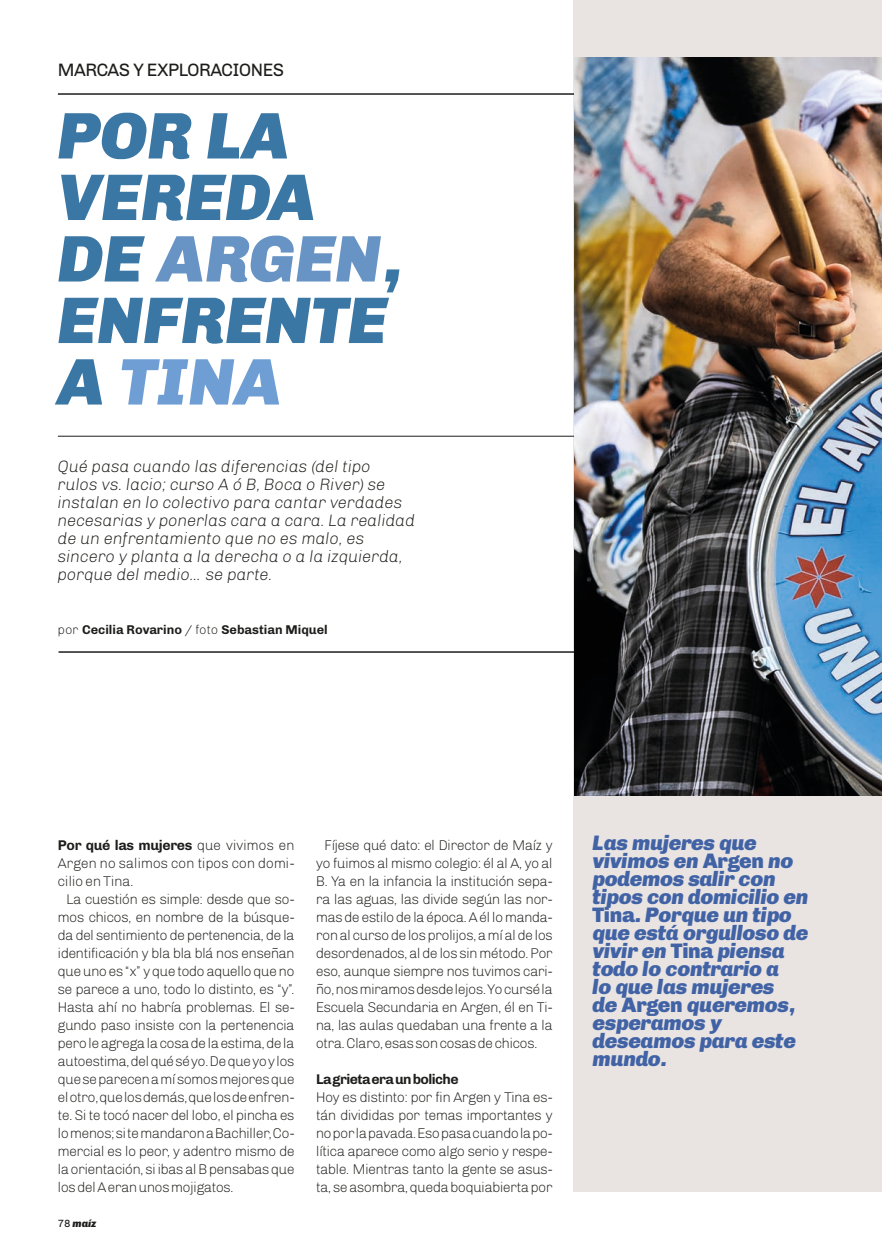
<style>
.page{position:relative;width:882px;height:1251px;background:#fff}
.page>*{position:absolute;margin:0;border:0;box-sizing:border-box;transform-origin:0 0}
.t1{font:italic 900 66px/61.5px "Chivo";color:#3b77a4}
.t2{font:italic 900 21px/18px "Chivo";letter-spacing:-.01em;color:#4163a5}
.t3{font:18px "Chivo";letter-spacing:-.03em;color:#1d1d1b}
.t4{font:italic 300 16.5px/18px "Chivo";letter-spacing:-.01em;color:#1d1d1b}
.t5{font:300 14.1px/18px "Chivo";letter-spacing:-.04em;color:#1d1d1b;text-align:justify}
.t6{font:700 14.1px "Chivo";letter-spacing:-.04em;color:#1d1d1b}
.t7{font:700 12.75px "Chivo";color:#1d1d1b}
.t8{font:italic 900 10.5px "Chivo";color:#1d1d1b}
.s1{color:#6894c5}
.s2{color:#6f9ed4}
.s3{font-weight:300}
.s4{font-weight:700}
.s5{font-weight:400;font-style:normal}
.s6{font-style:normal}
</style>
<div class="page">
<div style="left:573px;top:0;width:308px;height:1192px;background:#e9e4e2"></div>
<hr style="left:58px;top:436px;width:752px;height:1px;background:#1d1d1b">
<hr style="left:58px;top:651px;width:527px;height:2px;background:#1d1d1b">
<hr style="left:58px;top:93px;width:752px;height:2px;background:#1d1d1b">
<img style="left:574px;top:58px;width:307px;height:738px">
<p class="t3" style="left:58px;top:59px;width:228px">MARCAS Y EXPLORACIONES</p>
<h1 class="t1" style="left:58px;top:105px;width:345px">Por la vereda de <span class="s1">Argen</span>, enfrente a <span class="s2">Tina</span></h1>
<p class="t4" style="left:58px;top:457px;width:359px">Qué pasa cuando las diferencias (del tipo<br>rulos vs. lacio; curso A ó B, Boca o River) se instalan en lo colectivo para cantar verdades necesarias y ponerlas cara a cara. La realidad de un enfrentamiento que no es malo, es sincero y planta a la derecha o a la izquierda, porque del medio… se parte.</p>
<p class="t7" style="left:58px;top:622px;width:271px"><span class="s3">por</span> Cecilia Rovarino <span class="s3">/ foto</span> Sebastian Miquel</p>
<p class="t5" style="left:58px;top:836px;width:238px"><span class="s4">Por qué las mujeres</span> que vivimos en Argen no salimos con tipos con domi&shy;cilio en Tina.</p>
<p class="t5" style="left:58px;top:890px;width:238px;text-indent:9px">La cuestión es simple: desde que so&shy;mos chicos, en nombre de la búsque&shy;da del sentimiento de pertenencia, de la identificación y bla bla blá nos enseñan que uno es “x” y que todo aquello que no se parece a uno, todo lo distinto, es “y”.<br>Hasta ahí no habría problemas. El se&shy;gundo paso insiste con la pertenencia pero le agrega la cosa de la estima, de la autoestima, del qué sé yo. De que yo y los que se parecen a mí somos mejores que el otro, que los demás, que los de enfren&shy;te. Si te tocó nacer del lobo, el pincha es lo menos; si te mandaron a Bachiller, Co&shy;mercial es lo peor, y adentro mismo de la orientación, si ibas al B pensabas que los del A eran unos mojigatos.</p>
<p class="t8" style="left:58px;top:1218px;width:40px"><span class="s5">78</span> maíz</p>
<p class="t5" style="left:316px;top:836px;width:238px;text-indent:9px">Fíjese qué dato: el Director de Maíz y yo fuimos al mismo colegio: él al A, yo al B. Ya en la infancia la institución sepa&shy;ra las aguas, las divide según las nor&shy;mas de estilo de la época. A él lo manda&shy;ron al curso de los prolijos, a mí al de los desordenados, al de los sin método. Por eso, aunque siempre nos tuvimos cari&shy;ño, nos miramos desde lejos. Yo cursé la Escuela Secundaria en Argen, él en Ti&shy;na, las aulas quedaban una frente a la otra. Claro, esas son cosas de chicos.</p>
<p class="t6" style="left:316px;top:1071px;width:144px">La grieta era un boliche</p>
<p class="t5" style="left:316px;top:1088px;width:238px">Hoy es distinto: por fin Argen y Tina es&shy;tán divididas por temas importantes y no por la pavada. Eso pasa cuando la po&shy;lítica aparece como algo serio y respe&shy;table. Mientras tanto la gente se asus&shy;ta, se asombra, queda boquiabierta por</p>
<h2 class="t2" style="left:592px;top:834px;width:217px">Las mujeres que vivimos en <span class="s6">Argen</span> no podemos salir con tipos con domicilio en<br><span class="s6">Tina</span>. Porque un tipo que está orgulloso de vivir en <span class="s6">Tina</span> piensa todo lo contrario a<br>lo que las mujeres<br>de <span class="s6">Argen</span> queremos, esperamos y deseamos para este mundo.</h2>
</div>
